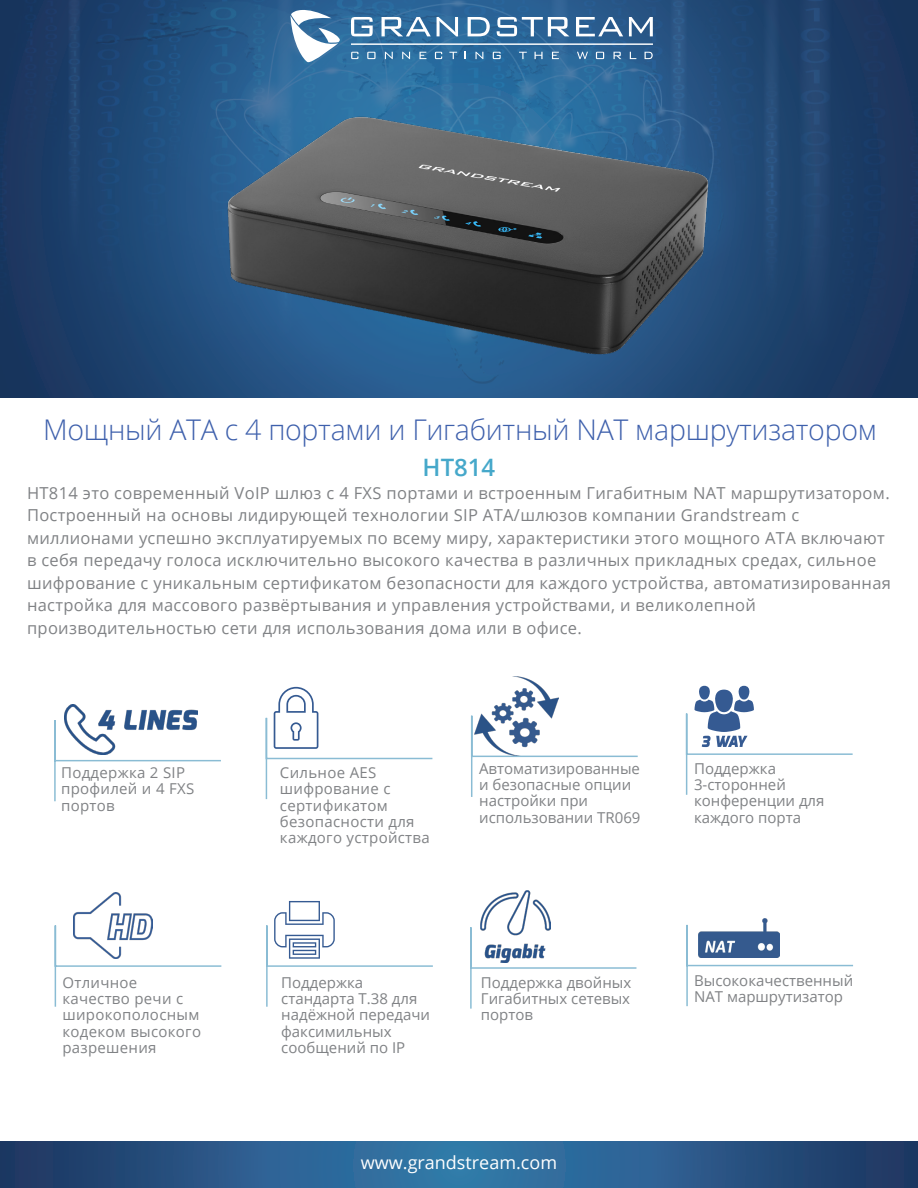
<style>
.page{position:relative;width:918px;height:1188px;background:#fff}
.page>*{position:absolute;margin:0;border:0;box-sizing:border-box;transform-origin:0 0}
.t1{font:300 28.5px "Open Sans";letter-spacing:-.01em;color:#3e60ac}
.t2{font:600 24px "Open Sans";color:#46a8ca}
.t3{font:18px "Open Sans";color:#fff}
.t4{font:16.5px/22.5px "Open Sans";letter-spacing:.02em;color:#808285}
.t5{font:15px/16.2px "Open Sans";color:#808285}
.t6{font:15px/16.2px "Open Sans";letter-spacing:.02em;color:#808285}
</style>
<div class="page">
<img style="left:0;top:0;width:918px;height:397px">
<svg style="left:291px;top:10px;width:49px;height:27px"></svg>
<svg style="left:351px;top:17px;width:22px;height:19px"></svg>
<svg style="left:382px;top:17px;width:49px;height:19px"></svg>
<svg style="left:437px;top:17px;width:21px;height:19px"></svg>
<svg style="left:468px;top:17px;width:22px;height:19px"></svg>
<svg style="left:497px;top:17px;width:72px;height:19px"></svg>
<svg style="left:576px;top:17px;width:47px;height:19px"></svg>
<svg style="left:629px;top:17px;width:24px;height:19px"></svg>
<svg style="left:0;top:1142px;width:918px;height:46px;background:#295988"></svg>
<svg style="left:471px;top:715px;width:167px;height:82px"></svg>
<svg style="left:470px;top:926px;width:167px;height:83px"></svg>
<div style="left:699px;top:686px;width:11px;height:14px;background:#355a92;border-radius:50%"></div>
<div style="left:738px;top:686px;width:12px;height:14px;background:#355a92;border-radius:50%"></div>
<svg style="left:685px;top:690px;width:168px;height:105px"></svg>
<svg style="left:686px;top:924px;width:167px;height:83px"></svg>
<svg style="left:266px;top:901px;width:167px;height:106px"></svg>
<svg style="left:265px;top:687px;width:168px;height:113px"></svg>
<svg style="left:54px;top:924px;width:168px;height:83px"></svg>
<svg style="left:54px;top:720px;width:167px;height:82px"></svg>
<img style="left:73px;top:892px;width:79px;height:66px">
<img style="left:480px;top:891px;width:70px;height:72px">
<img style="left:474px;top:676px;width:84px;height:79px">
<img style="left:698px;top:918px;width:81px;height:39px">
<img style="left:123px;top:37px;width:678px;height:344px">
<img style="left:64px;top:704px;width:134px;height:51px">
<p class="t1" style="left:43px;top:410px;width:835px">Мощный АТА с 4 портами и Гигабитный NAT маршрутизатором</p>
<p class="t4" style="left:27px;top:481px;width:866px">HT814 это современный VoIP шлюз с 4 FXS портами и встроенным Гигабитным NAT маршрутизатором.<br>Построенный на основы лидирующей технологии SIP АТА/шлюзов компании Grandstream с миллионами успешно эксплуатируемых по всему миру, характеристики этого мощного АТА включают в себя передачу голоса исключительно высокого качества в различных прикладных средах, сильное шифрование с уникальным сертификатом безопасности для каждого устройства, автоматизированная настройка для массового развёртывания и управления устройствами, и великолепной производительностью сети для использования дома или в офисе.</p>
<p class="t2" style="left:423px;top:451px;width:74px">HT814</p>
<p class="t6" style="left:61px;top:764px;width:135px">Поддержка 2 SIP профилей и 4 FXS портов</p>
<p class="t6" style="left:280px;top:764px;width:151px">Сильное AES шифрование с сертификатом безопасности для каждого устройства</p>
<p class="t5" style="left:479px;top:760px;width:162px">Автоматизированные</p>
<p class="t5" style="left:479px;top:776px;width:154px">и безопасные опции</p>
<p class="t5" style="left:479px;top:792px;width:110px">настройки при</p>
<p class="t5" style="left:479px;top:809px;width:163px">использовании TR069</p>
<p class="t5" style="left:694px;top:760px;width:132px">Поддержка<br>3-сторонней конференции для каждого порта</p>
<p class="t6" style="left:62px;top:974px;width:140px">Отличное качество речи с широкополосным кодеком высокого разрешения</p>
<p class="t5" style="left:281px;top:974px;width:150px">Поддержка стандарта T.38 для надёжной передачи факсимильных сообщений по IP</p>
<p class="t5" style="left:481px;top:974px;width:152px;text-align:justify">Поддержка двойных Гигабитных сетевых портов</p>
<p class="t5" style="left:694px;top:972px;width:161px">Высококачественный<br>NAT маршрутизатор</p>
<p class="t3" style="left:361px;top:1151px;width:198px">www.grandstream.com</p>
</div>
